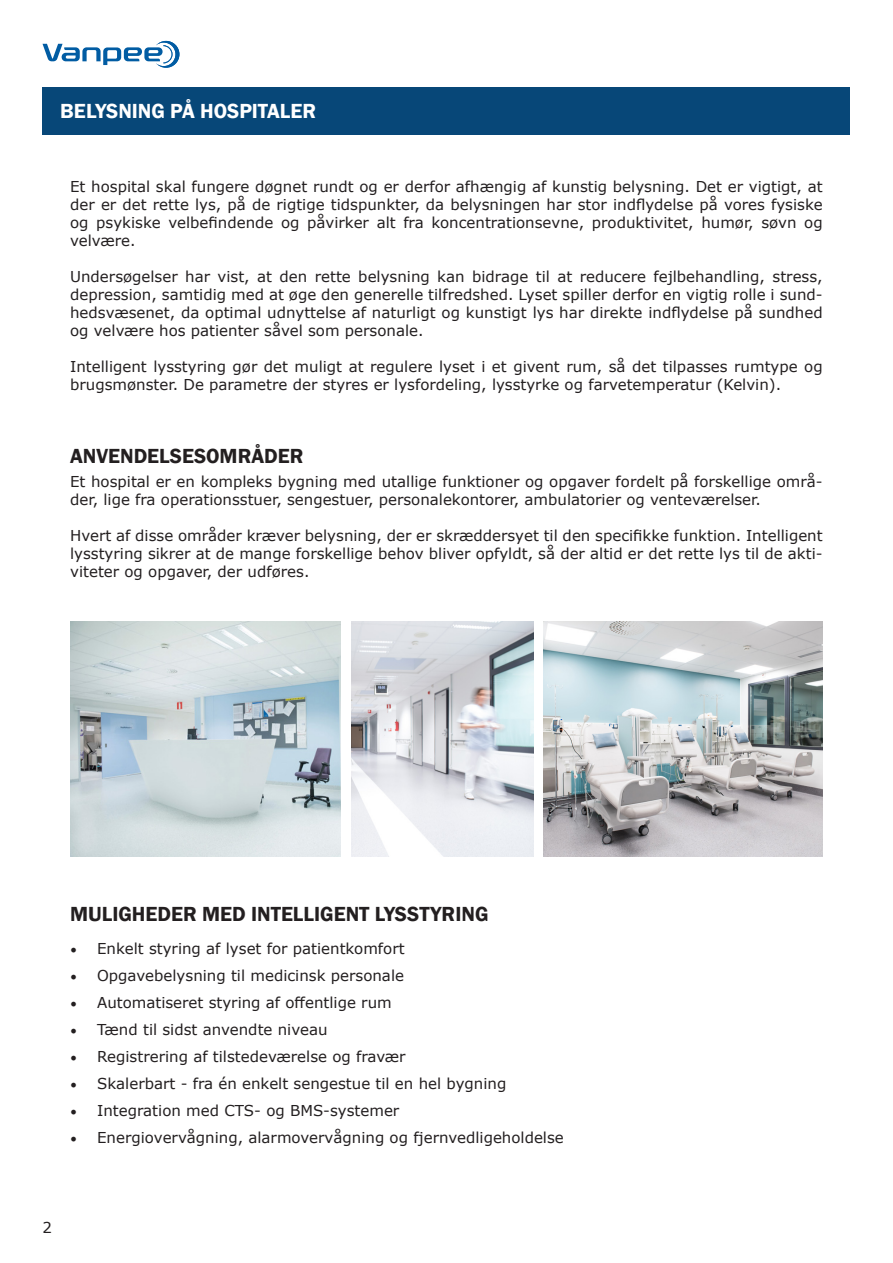
<style>
.page{position:relative;width:893px;height:1263px;background:#fff}
.page>*{position:absolute;margin:0;border:0;box-sizing:border-box;transform-origin:0 0}
.t1{font:600 21px "Franklin Gothic";color:#231f20}
.A-Titre_bandeau_C14{font:600 21px "Franklin Gothic";color:#fff}
.t2{font:15px/18px "Verdana";color:#231f20;text-align:justify}
.s1{font-family:"Minion Pro";font-size:18px}
</style>
<div class="page">
<div style="left:43px;top:87px;width:807px;height:47px;background:#074778"></div>
<svg style="left:43px;top:41px;width:136px;height:27px"></svg>
<img style="left:544px;top:621px;width:279px;height:236px">
<img style="left:352px;top:621px;width:181px;height:236px">
<img style="left:70px;top:621px;width:271px;height:236px">
<p class="A-Titre_bandeau_C14" style="left:60px;top:98px;width:258px">BELYSNING PÅ HOSPITALER</p>
<p class="t2" style="left:70px;top:178px;width:754px">Et hospital skal fungere døgnet rundt og er derfor afhængig af kunstig belysning. Det er vigtigt, at der er det rette lys, på de rigtige tidspunkter, da belysningen har stor indflydelse på vores fysiske og psykiske velbefindende og påvirker alt fra koncentrationsevne, produktivitet, humør, søvn og velvære.</p>
<p class="t2" style="left:70px;top:268px;width:754px">Undersøgelser har vist, at den rette belysning kan bidrage til at reducere fejlbehandling, stress, depression, samtidig med at øge den generelle tilfredshed. Lyset spiller derfor en vigtig rolle i sund&shy;hedsvæsenet, da optimal udnyttelse af naturligt og kunstigt lys har direkte indflydelse på sundhed og velvære hos patienter såvel som personale.</p>
<p class="t2" style="left:70px;top:358px;width:754px">Intelligent lysstyring gør det muligt at regulere lyset i et givent rum, så det tilpasses rumtype og brugsmønster. De parametre der styres er lysfordeling, lysstyrke og farvetemperatur (Kelvin).</p>
<p class="t1" style="left:70px;top:443px;width:235px">ANVENDELSESOMRÅDER</p>
<p class="t2" style="left:70px;top:473px;width:754px">Et hospital er en kompleks bygning med utallige funktioner og opgaver fordelt på forskellige områ&shy;der, lige fra operationsstuer, sengestuer, personalekontorer, ambulatorier og venteværelser.</p>
<p class="t2" style="left:70px;top:527px;width:754px">Hvert af disse områder kræver belysning, der er skræddersyet til den specifikke funktion. Intelligent lysstyring sikrer at de mange forskellige behov bliver opfyldt, så der altid er det rette lys til de akti&shy;viteter og opgaver, der udføres.</p>
<p class="t1" style="left:70px;top:901px;width:420px">MULIGHEDER MED INTELLIGENT LYSSTYRING</p>
<p class="t2" style="left:70px;top:939px;width:336px"><span class="s1">•</span> Enkelt styring af lyset for patientkomfort</p>
<p class="t2" style="left:70px;top:966px;width:335px"><span class="s1">•</span> Opgavebelysning til medicinsk personale</p>
<p class="t2" style="left:70px;top:993px;width:323px"><span class="s1">•</span> Automatiseret styring af offentlige rum</p>
<p class="t2" style="left:70px;top:1020px;width:259px"><span class="s1">•</span> Tænd til sidst anvendte niveau</p>
<p class="t2" style="left:70px;top:1047px;width:337px"><span class="s1">•</span> Registrering af tilstedeværelse og fravær</p>
<p class="t2" style="left:70px;top:1074px;width:438px"><span class="s1">•</span> Skalerbart - fra én enkelt sengestue til en hel bygning</p>
<p class="t2" style="left:70px;top:1101px;width:331px"><span class="s1">•</span> Integration med CTS- og BMS-systemer</p>
<p class="t2" style="left:70px;top:1128px;width:495px"><span class="s1">•</span> Energiovervågning, alarmovervågning og fjernvedligeholdelse</p>
<p class="t2" style="left:43px;top:1218px;width:11px">2</p>
</div>
